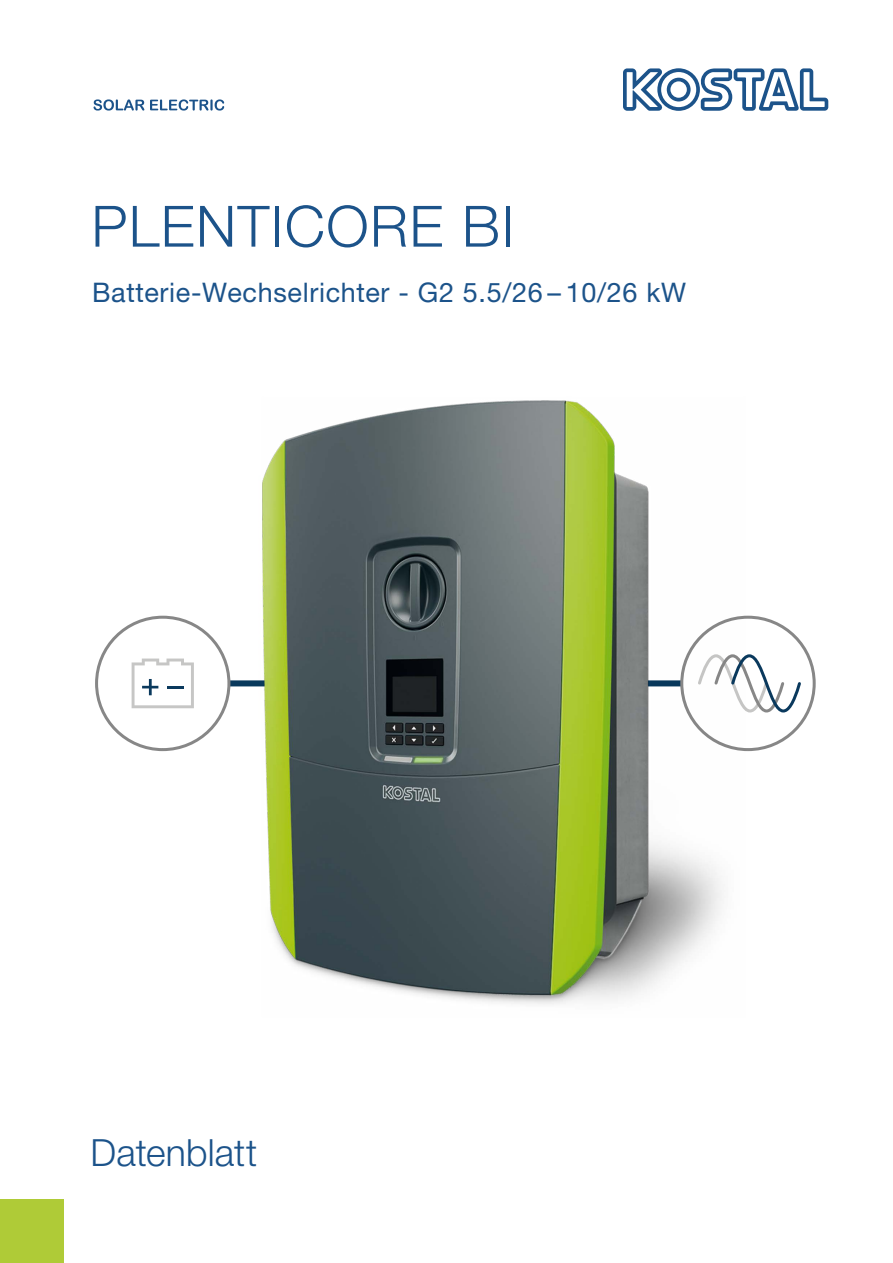
<style>
.page{position:relative;width:893px;height:1263px;background:#fff}
.page>*{position:absolute;margin:0;border:0;box-sizing:border-box;transform-origin:0 0}
.t1{font:300 57px "Helvetica Neue LTW1 G";letter-spacing:.025em;color:#1c538a}
.t2{font:300 37.5px "Helvetica Neue LTW1 G";letter-spacing:.005em;color:#1c538a}
.t3{font:27px "Helvetica Neue LTW1 G";letter-spacing:.025em;color:#1c538a}
</style>
<div class="page">
<div style="left:0;top:1199px;width:64px;height:64px;background:#afcb37"></div>
<svg style="left:623px;top:68px;width:205px;height:43px"></svg>
<svg style="left:94px;top:99px;width:50px;height:12px"></svg>
<svg style="left:150px;top:99px;width:74px;height:12px"></svg>
<svg style="left:680px;top:616px;width:136px;height:135px"></svg>
<svg style="left:763px;top:653px;width:40px;height:61px"></svg>
<div style="left:151px;top:680px;width:138px;height:6px;background:#09395c"></div>
<div style="left:95px;top:616px;width:135px;height:135px;background:#fff;border:3px solid #878787;border-radius:50%"></div>
<svg style="left:132px;top:658px;width:62px;height:50px"></svg>
<img style="left:248px;top:400px;width:515px;height:605px">
<h1 class="t1" style="left:91px;top:191px;width:424px">PLENTICORE BI</h1>
<p class="t3" style="left:92px;top:276px;width:595px">Batterie-Wechselrichter - G2 5.5/26 – 10/26 kW</p>
<h2 class="t2" style="left:91px;top:1130px;width:168px">Datenblatt</h2>
</div>
